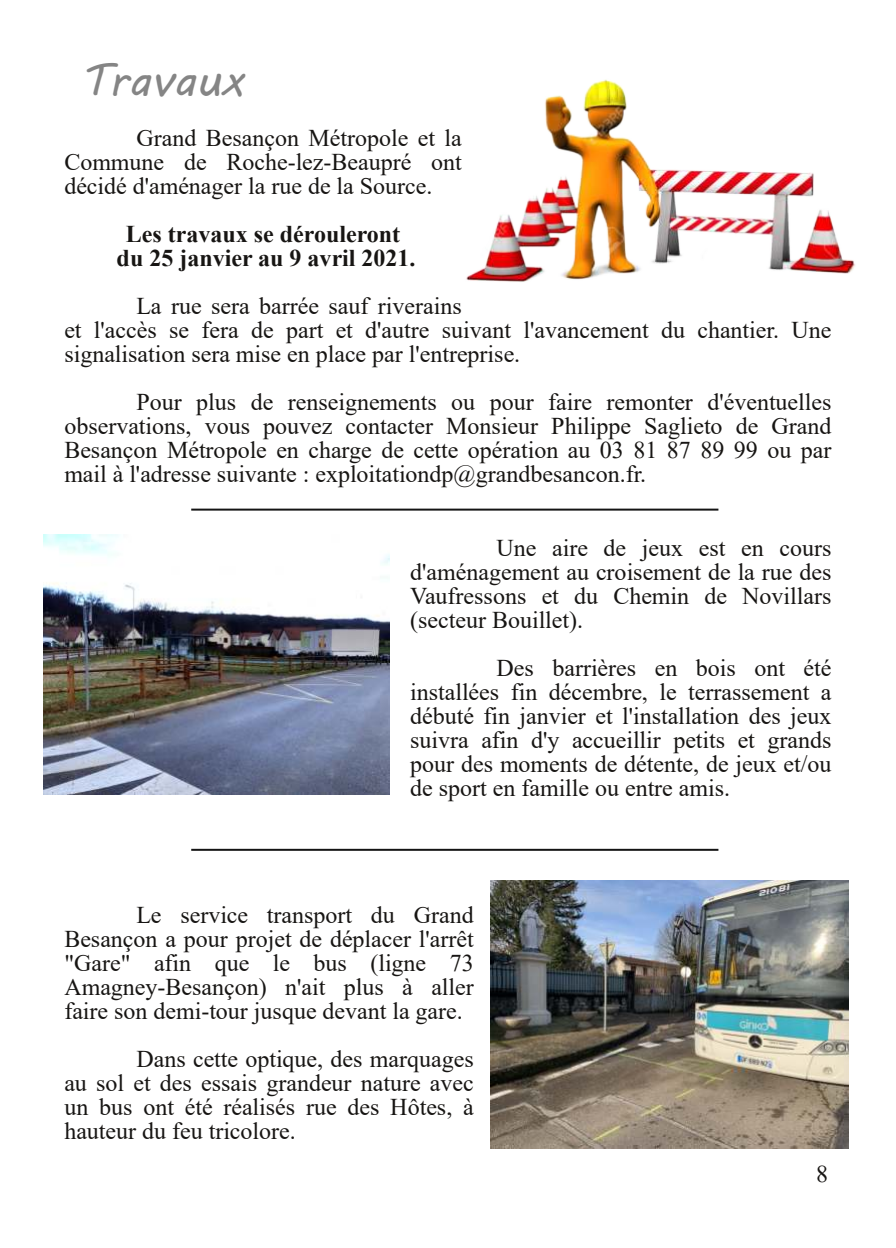
<style>
.page{position:relative;width:896px;height:1248px;background:#fff}
.page>*{position:absolute;margin:0;border:0;box-sizing:border-box;transform-origin:0 0}
.t1{font:46px "MV Boli";color:#858585}
.t2{font:24px/24px "Times New Roman";color:#171513;text-align:justify}
.t3{font:700 24px/24px "Times New Roman";color:#171513;text-align:center}
</style>
<div class="page">
<img style="left:466px;top:79px;width:389px;height:203px">
<hr style="left:191px;top:508px;width:527px;height:2px;background:#141414">
<img style="left:43px;top:535px;width:346px;height:259px">
<hr style="left:191px;top:848px;width:527px;height:2px;background:#141414">
<img style="left:491px;top:880px;width:357px;height:268px">
<h1 class="t1" style="left:79px;top:49px;width:166px">Travaux</h1>
<p class="t2" style="left:64px;top:125px;width:399px;text-indent:72px">Grand Besançon Métropole et la Commune de Roche-lez-Beaupré ont décidé d'aménager la rue de la Source.</p>
<p class="t3" style="left:117px;top:221px;width:300px">Les travaux se dérouleront du 25 janvier au 9 avril 2021.</p>
<p class="t2" style="left:64px;top:293px;width:768px;text-align:left;text-indent:72px">La rue sera barrée sauf riverains<br>et l'accès se fera de part et d'autre suivant l'avancement du chantier. Une signalisation sera mise en place par l'entreprise.</p>
<p class="t2" style="left:64px;top:389px;width:768px;text-indent:72px">Pour plus de renseignements ou pour faire remonter d'éventuelles observations, vous pouvez contacter Monsieur Philippe Saglieto de Grand Besançon Métropole en charge de cette opération au 03 81 87 89 99 ou par mail à l'adresse suivante : exploitationdp@grandbesancon.fr.</p>
<p class="t2" style="left:410px;top:535px;width:423px;text-indent:86px">Une aire de jeux est en cours d'aménagement au croisement de la rue des Vaufressons et du Chemin de Novillars (secteur Bouillet).</p>
<p class="t2" style="left:410px;top:655px;width:423px;text-indent:86px">Des barrières en bois ont été installées fin décembre, le terrassement a débuté fin janvier et l'installation des jeux suivra afin d'y accueillir petits et grands pour des moments de détente, de jeux et/ou de sport en famille ou entre amis.</p>
<p class="t2" style="left:64px;top:901px;width:411px;text-indent:72px">Le service transport du Grand Besançon a pour projet de déplacer l'arrêt "Gare" afin que le bus (ligne 73<br>Amagney-Besançon) n'ait plus à aller faire son demi-tour jusque devant la gare.</p>
<p class="t2" style="left:64px;top:1045px;width:411px;text-indent:72px">Dans cette optique, des marquages au sol et des essais grandeur nature avec un bus ont été réalisés rue des Hôtes, à hauteur du feu tricolore.</p>
<p class="t2" style="left:816px;top:1160px;width:13px">8</p>
</div>
